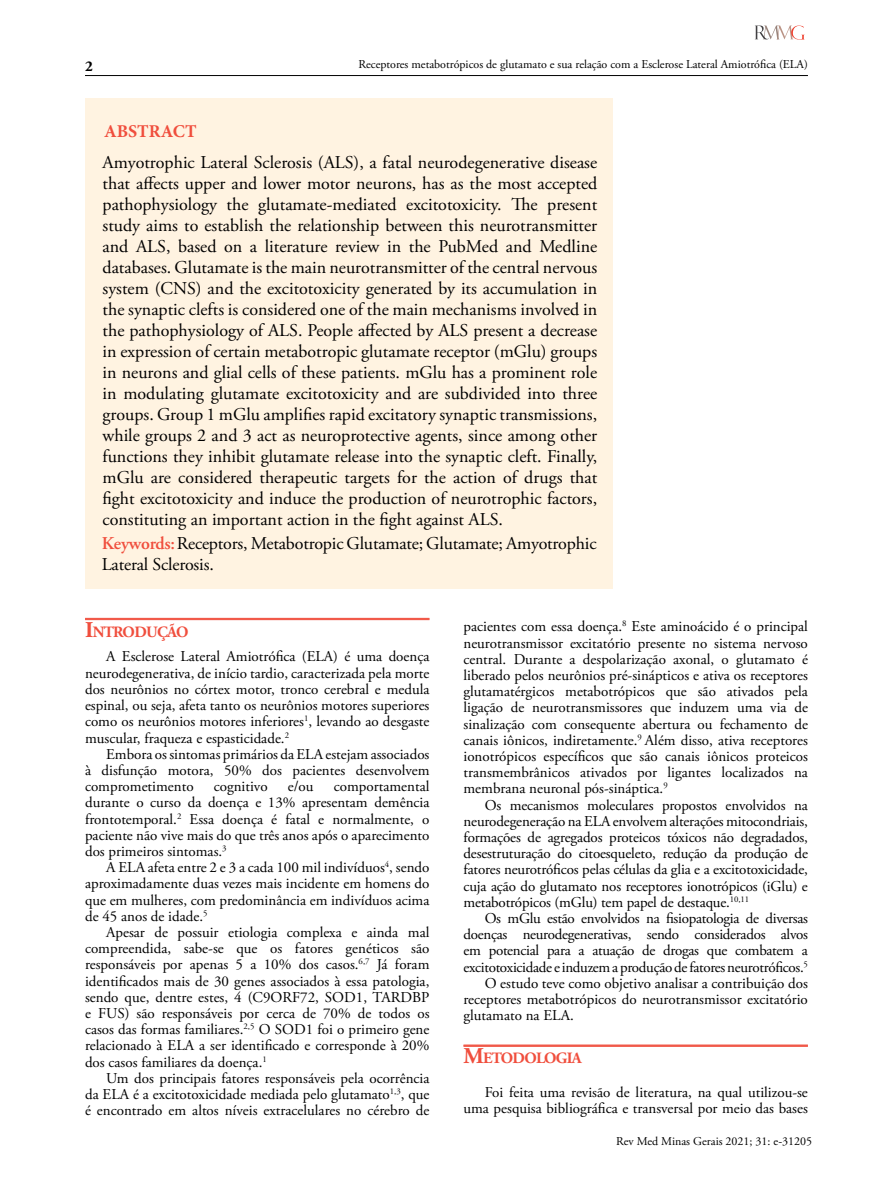
<style>
.page{position:relative;width:893px;height:1191px;background:#fff}
.page>*{position:absolute;margin:0;border:0;box-sizing:border-box;transform-origin:0 0}
.t1{font:18px/21px "Adobe Garamond Pro";letter-spacing:-.01em;color:#000;text-align:justify}
.t2{font:700 18px "Minion Pro";color:#f04e3d}
.t3{font:700 15.75px "Adobe Garamond Pro";letter-spacing:-.045em;color:#f04e3d}
.t4{font:15px/16.2px "Adobe Garamond Pro";color:#000;text-align:justify}
.t5{font:15px "Adobe Garamond Pro";letter-spacing:-.02em;color:#000}
.t6{font:700 15px "Adobe Garamond Pro";color:#000}
.t7{font:12px "Adobe Garamond Pro";color:#000}
.t8{font:12px "Adobe Garamond Pro";color:#000101}
.s1{font-weight:600;color:#f04e3d}
.s2{font-size:22.5px}
</style>
<div class="page">
<hr style="left:85px;top:75px;width:723px;height:1px;background:#000">
<svg style="left:755px;top:26px;width:50px;height:14px"></svg>
<hr style="left:85px;top:618px;width:344px;height:1px;background:#f04e3d">
<hr style="left:85px;top:619px;width:344px;height:1px;background:#f04e3d">
<div style="left:85px;top:98px;width:527px;height:490px;background:#fff3e1"></div>
<hr style="left:463px;top:1044px;width:345px;height:1px;background:#f04e3d">
<hr style="left:463px;top:1045px;width:345px;height:1px;background:#f04e3d">
<hr style="left:463px;top:1046px;width:345px;height:1px;background:#f04e3d">
<p class="t6" style="left:85px;top:57px;width:9px">2</p>
<p class="t7" style="left:359px;top:57px;width:451px">Receptores metabotrópicos de glutamato e sua relação com a Esclerose Lateral Amiotrófica (ELA)</p>
<p class="t2" style="left:104px;top:118px;width:94px">ABSTRACT</p>
<p class="t1" style="left:103px;top:152px;width:496px">Amyotrophic Lateral Sclerosis (ALS), a fatal neurodegenerative disease that affects upper and lower motor neurons, has as the most accepted pathophysiology the glutamate-mediated excitotoxicity. The present study aims to establish the relationship between this neurotransmitter and ALS, based on a literature review in the PubMed and Medline databases. Glutamate is the main neurotransmitter of the central nervous system (CNS) and the excitotoxicity generated by its accumulation in the synaptic clefts is considered one of the main mechanisms involved in the pathophysiology of ALS. People affected by ALS present a decrease in expression of certain metabotropic glutamate receptor (mGlu) groups in neurons and glial cells of these patients. mGlu has a prominent role in modulating glutamate excitotoxicity and are subdivided into three groups. Group 1 mGlu amplifies rapid excitatory synaptic transmissions, while groups 2 and 3 act as neuroprotective agents, since among other functions they inhibit glutamate release into the synaptic cleft. Finally, mGlu are considered therapeutic targets for the action of drugs that fight excitotoxicity and induce the production of neurotrophic factors, constituting an important action in the fight against ALS.</p>
<p class="t1" style="left:102px;top:533px;width:496px"><span class="s1">Keywords:</span>Receptors, Metabotropic Glutamate; Glutamate; Amyotrophic<br>Lateral Sclerosis.</p>
<p class="t3" style="left:85px;top:622px;width:105px"><span class="s2">I</span>NTRODUÇÃO</p>
<p class="t4" style="left:85px;top:649px;width:346px;text-indent:21px">A Esclerose Lateral Amiotrófica (ELA) é uma doença neurodegenerativa, de início tardio, caracterizada pela morte dos neurônios no córtex motor, tronco cerebral e medula espinal, ou seja, afeta tanto os neurônios motores superiores como os neurônios motores inferiores<sup>1</sup>, levando ao desgaste muscular, fraqueza e espasticidade.<sup>2</sup></p>
<p class="t4" style="left:85px;top:746px;width:346px;text-indent:21px">Embora os sintomas primários da ELA estejam associados à disfunção motora, 50% dos pacientes desenvolvem comprometimento</p>
<p class="t4" style="left:85px;top:779px;width:346px;text-indent:249px">comportamental durante o curso da doença e 13% apresentam demência frontotemporal.<sup>2</sup> Essa doença é fatal e normalmente, o paciente não vive mais do que três anos após o aparecimento dos primeiros sintomas.<sup>3</sup></p>
<p class="t4" style="left:85px;top:860px;width:346px;text-indent:21px">A ELA afeta entre 2 e 3 a cada 100 mil indivíduos<sup>4</sup>, sendo aproximadamente duas vezes mais incidente em homens do que em mulheres, com predominância em indivíduos acima de 45 anos de idade.<sup>5</sup></p>
<p class="t4" style="left:85px;top:924px;width:346px;text-indent:21px">Apesar de possuir etiologia complexa e ainda mal compreendida, sabe-se que os fatores genéticos são responsáveis por apenas 5 a 10% dos casos.<sup>6,7</sup> Já foram identificados mais de 30 genes associados à essa patologia, sendo que, dentre estes, 4 (C9ORF72, SOD1, TARDBP e FUS) são responsáveis por cerca de 70% de todos os casos das formas familiares.<sup>2,5</sup> O SOD1 foi o primeiro gene relacionado à ELA a ser identificado e corresponde à 20% dos casos familiares da doença.<sup>1</sup></p>
<p class="t4" style="left:85px;top:1070px;width:346px;text-indent:21px">Um dos principais fatores responsáveis pela ocorrência da ELA é a excitotoxicidade mediada pelo glutamato<sup>1,3</sup>, que é encontrado em altos níveis extracelulares no cérebro de</p>
<p class="t4" style="left:214px;top:779px;width:55px">cognitivo</p>
<p class="t4" style="left:288px;top:779px;width:27px">e/ou</p>
<p class="t4" style="left:463px;top:619px;width:346px">pacientes com essa doença.<sup>8</sup> Este aminoácido é o principal neurotransmissor excitatório presente no sistema nervoso central. Durante a despolarização axonal, o glutamato é liberado pelos neurônios pré-sinápticos e ativa os receptores glutamatérgicos metabotrópicos que são ativados pela ligação de neurotransmissores que induzem uma via de sinalização com consequente abertura ou fechamento de canais iônicos, indiretamente.<sup>9</sup> Além disso, ativa receptores ionotrópicos específicos que são canais iônicos proteicos transmembrânicos ativados por ligantes localizados na membrana neuronal pós-sináptica.<sup>9</sup></p>
<p class="t4" style="left:463px;top:797px;width:346px;text-indent:21px">Os mecanismos moleculares propostos envolvidos na neurodegeneração na ELA envolvem alterações mitocondriais, formações de agregados proteicos tóxicos não degradados, desestruturação do citoesqueleto, redução da produção de fatores neurotróficos pelas células da glia e a excitotoxicidade, cuja ação do glutamato nos receptores ionotrópicos (iGlu) e metabotrópicos (mGlu) tem papel de destaque.<sup>10,11</sup></p>
<p class="t5" style="left:485px;top:909px;width:325px">Os mGlu estão envolvidos na fisiopatologia de diversas</p>
<p class="t5" style="left:463px;top:925px;width:346px">doenças neurodegenerativas, sendo considerados alvos</p>
<p class="t5" style="left:463px;top:941px;width:346px">em potencial para a atuação de drogas que combatem a</p>
<p class="t5" style="left:463px;top:958px;width:346px">excitotoxicidade e induzem a produção de fatores neurotróficos.<sup>5</sup></p>
<p class="t4" style="left:485px;top:975px;width:325px">O estudo teve como objetivo analisar a contribuição dos</p>
<p class="t4" style="left:463px;top:991px;width:346px">receptores metabotrópicos do neurotransmissor excitatório</p>
<p class="t4" style="left:463px;top:1008px;width:112px">glutamato na ELA.</p>
<p class="t3" style="left:463px;top:1049px;width:120px"><span class="s2">M</span>ETODOLOGIA</p>
<p class="t4" style="left:463px;top:1084px;width:346px;text-align:right">Foi feita uma revisão de literatura, na qual utilizou-se uma pesquisa bibliográfica e transversal por meio das bases</p>
<p class="t8" style="left:616px;top:1133px;width:197px">Rev Med Minas Gerais 2021; 31: e-31205</p>
</div>
